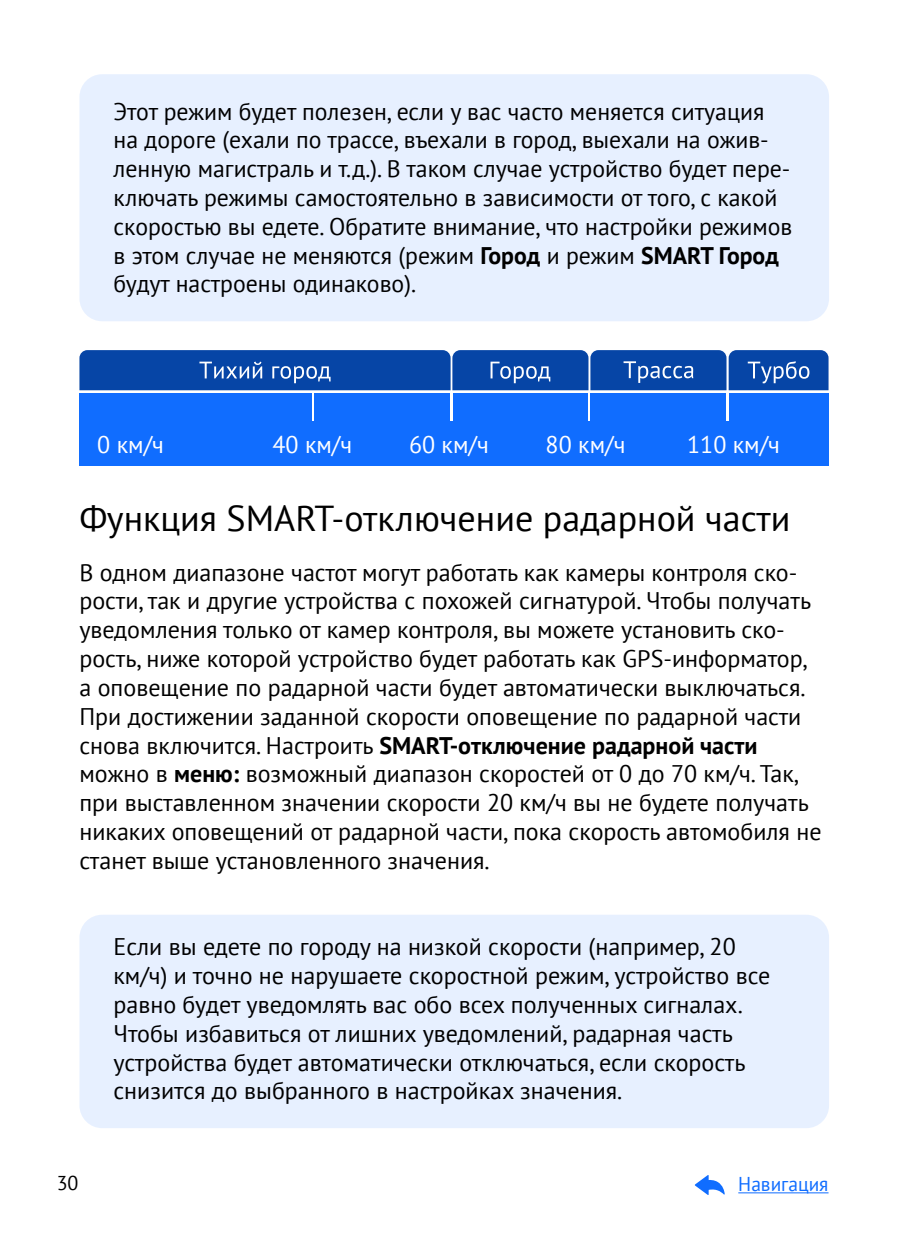
<style>
.page{position:relative;width:908px;height:1248px;background:#fff}
.page>*{position:absolute;margin:0;border:0;box-sizing:border-box;transform-origin:0 0}
.t1{font:36px "PT Sans";color:#000}
.t2{font:24px/28.8px "PT Sans";color:#000}
.t3{font:24px "PT Sans";color:#fff}
.t4{font:20px "PT Sans";color:#106dff}
.t5{font:20px "PT Sans";color:#000}
.s1{font-weight:700}
</style>
<div class="page">
<div style="left:79px;top:74px;width:749px;height:247px;background:#e7f0ff;border-radius:23px"></div>
<div style="left:79px;top:393px;width:749px;height:72px;background:#106dff"></div>
<hr style="left:726px;top:393px;width:2px;height:27px;background:#fff">
<hr style="left:588px;top:393px;width:2px;height:27px;background:#fff">
<hr style="left:450px;top:393px;width:2px;height:27px;background:#fff">
<hr style="left:312px;top:393px;width:2px;height:27px;background:#fff">
<svg style="left:79px;top:350px;width:749px;height:40px;background:#1a54ad"></svg>
<div style="left:79px;top:914px;width:749px;height:214px;background:#e7f0ff;border-radius:23px"></div>
<p class="t2" style="left:113px;top:96px;width:680px">Этот режим будет полезен, если у вас часто меняется ситуация на дороге (ехали по трассе, въехали в город, выехали на ожив&shy;ленную магистраль и т.д.). В таком случае устройство будет пере&shy;ключать режимы самостоятельно в зависимости от того, с какой скоростью вы едете. Обратите внимание, что настройки режимов в этом случае не меняются (режим <span class="s1">Город</span> и режим <span class="s1">SMART Город </span>будут настроены одинаково).</p>
<p class="t3" style="left:97px;top:429px;width:68px">0 км/ч</p>
<p class="t3" style="left:272px;top:429px;width:81px">40 км/ч</p>
<p class="t3" style="left:409px;top:429px;width:81px">60 км/ч</p>
<p class="t3" style="left:545px;top:429px;width:81px">80 км/ч</p>
<p class="t3" style="left:686px;top:429px;width:94px">110 км/ч</p>
<h1 class="t1" style="left:79px;top:495px;width:712px">Функция SMART-отключение радарной части</h1>
<p class="t2" style="left:79px;top:557px;width:743px">В одном диапазоне частот могут работать как камеры контроля ско&shy;рости, так и другие устройства с похожей сигнатурой. Чтобы получать уведомления только от камер контроля, вы можете установить ско&shy;рость, ниже которой устройство будет работать как GPS-информатор, а оповещение по радарной части будет автоматически выключаться.<br>При достижении заданной скорости оповещение по радарной части снова включится. Настроить <span class="s1">SMART-отключение радарной части </span>можно в <span class="s1">меню:</span> возможный диапазон скоростей от 0 до 70 км/ч. Так, при выставленном значении скорости 20 км/ч вы не будете получать никаких оповещений от радарной части, пока скорость автомобиля не станет выше установленного значения.</p>
<p class="t2" style="left:113px;top:931px;width:658px">Если вы едете по городу на низкой скорости (например, 20 км/ч) и точно не нарушаете скоростной режим, устройство все равно будет уведомлять вас обо всех полученных сигналах.<br>Чтобы избавиться от лишних уведомлений, радарная часть устройства будет автоматически отключаться, если скорость снизится до выбранного в настройках значения.</p>
<p class="t5" style="left:57px;top:1169px;width:23px">30</p>
<p class="t4" style="left:738px;top:1171px;width:92px">Навигация</p>
</div>
